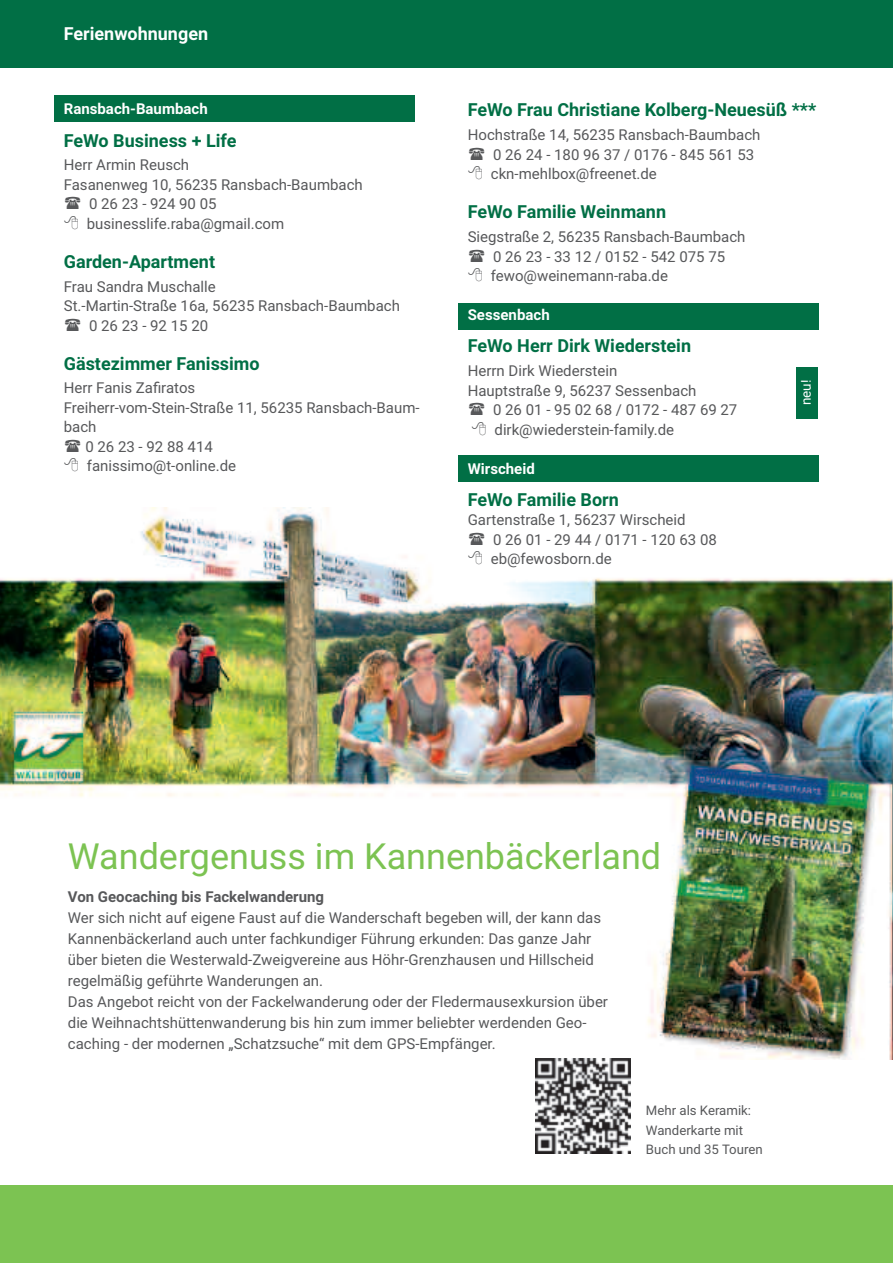
<style>
.page{position:relative;width:893px;height:1263px;background:#fff}
.page>*{position:absolute;margin:0;border:0;box-sizing:border-box;transform-origin:0 0}
.t1{font:36px "Roboto";color:#7cc352}
.t2{font:700 18px "Roboto";color:#016f45}
.t3{font:700 18px "Roboto";color:#fff}
.t4{font:15px/19.5px "Roboto";color:#57585a}
.t5{font:700 15px "Roboto";color:#fff}
.t6{font:700 15px "Roboto";color:#57585a}
.t7{font:13.5px "Roboto";color:#fff}
.t8{font:13.2px/19.5px "Roboto";color:#57585a}
</style>
<div class="page">
<div style="left:54px;top:95px;width:361px;height:27px;background:#016f45"></div>
<div style="left:458px;top:303px;width:360px;height:27px;background:#016f45"></div>
<div style="left:458px;top:455px;width:360px;height:27px;background:#016f45"></div>
<img style="left:0;top:508px;width:893px;height:551px">
<div style="left:0;top:0;width:893px;height:68px;background:#016f45"></div>
<div style="left:0;top:1185px;width:893px;height:78px;background:#7cc352"></div>
<img style="left:535px;top:1058px;width:95px;height:95px">
<div style="left:797px;top:367px;width:21px;height:51px;background:#016f45"></div>
<svg style="left:469px;top:533px;width:15px;height:12px"></svg>
<svg style="left:468px;top:551px;width:14px;height:14px"></svg>
<p class="t3" style="left:64px;top:23px;width:146px">Ferienwohnungen</p>
<p class="t5" style="left:64px;top:100px;width:145px">Ransbach-Baumbach</p>
<p class="t2" style="left:64px;top:130px;width:174px">FeWo Business + Life</p>
<p class="t4" style="left:64px;top:155px;width:127px">Herr Armin Reusch</p>
<p class="t4" style="left:64px;top:175px;width:301px">Fasanenweg 10, 56235 Ransbach-Baumbach</p>
<p class="t4" style="left:89px;top:194px;width:129px">0 26 23 - 924 90 05</p>
<p class="t4" style="left:87px;top:214px;width:199px">businesslife.raba@gmail.com</p>
<p class="t2" style="left:64px;top:251px;width:153px">Garden-Apartment</p>
<p class="t4" style="left:64px;top:277px;width:154px">Frau Sandra Muschalle</p>
<p class="t4" style="left:64px;top:296px;width:338px">St.-Martin-Straße 16a, 56235 Ransbach-Baumbach</p>
<p class="t4" style="left:89px;top:316px;width:121px">02623-921520</p>
<p class="t2" style="left:64px;top:353px;width:197px">Gästezimmer Fanissimo</p>
<p class="t4" style="left:64px;top:378px;width:133px">Herr Fanis Zafiratos</p>
<p class="t4" style="left:64px;top:398px;width:357px">Freiherr-vom-Stein-Straße 11, 56235 Ransbach-Baum-</p>
<p class="t4" style="left:64px;top:417px;width:34px">bach</p>
<p class="t4" style="left:85px;top:437px;width:129px">0 26 23 - 92 88 414</p>
<p class="t4" style="left:87px;top:456px;width:151px">fanissimo@t-online.de</p>
<p class="t2" style="left:468px;top:100px;width:350px">FeWo Frau Christiane Kolberg-Neuesüß ***</p>
<p class="t4" style="left:491px;top:125px;width:271px;text-indent:-23px">Hochstraße 14, 56235 Ransbach-Baumbach<br>0 26 24 - 180 96 37 / 0176 - 845 561 53 ckn-mehlbox@freenet.de</p>
<p class="t2" style="left:468px;top:201px;width:200px">FeWo Familie Weinmann</p>
<p class="t4" style="left:491px;top:227px;width:256px;text-indent:-23px">Siegstraße 2, 56235 Ransbach-Baumbach<br>0 26 23 - 33 12 / 0152 - 542 075 75 fewo@weinemann-raba.de</p>
<p class="t5" style="left:468px;top:306px;width:83px">Sessenbach</p>
<p class="t2" style="left:468px;top:336px;width:225px">FeWo Herr Dirk Wiederstein</p>
<p class="t4" style="left:468px;top:361px;width:151px">Herrn Dirk Wiederstein</p>
<p class="t4" style="left:468px;top:381px;width:230px">Hauptstraße 9, 56237 Sessenbach</p>
<p class="t4" style="left:493px;top:400px;width:246px">0 26 01 - 95 02 68 / 0172 - 487 69 27</p>
<p class="t4" style="left:494px;top:420px;width:181px">dirk@wiederstein-family.de</p>
<p class="t5" style="left:468px;top:460px;width:69px">Wirscheid</p>
<p class="t2" style="left:468px;top:489px;width:153px">FeWo Familie Born</p>
<p class="t4" style="left:491px;top:510px;width:228px;text-indent:-23px">Gartenstraße 1, 56237 Wirscheid<br>0 26 01 - 29 44 / 0171 - 120 63 08 eb@fewosborn.de</p>
<p class="t7" style="left:798px;top:405px;width:27px;rotate:-90deg">neu!</p>
<h1 class="t1" style="left:68px;top:835px;width:595px">Wandergenuss im Kannenbäckerland</h1>
<p class="t6" style="left:68px;top:888px;width:258px">Von Geocaching bis Fackelwanderung</p>
<p class="t4" style="left:68px;top:908px;width:542px;line-height:21px">Wer sich nicht auf eigene Faust auf die Wanderschaft begeben will, der kann das Kannenbäckerland auch unter fachkundiger Führung erkunden: Das ganze Jahr über bieten die Westerwald-Zweigvereine aus Höhr-Grenzhausen und Hillscheid regelmäßig geführte Wanderungen an.<br>Das Angebot reicht von der Fackelwanderung oder der Fledermausexkursion über die Weihnachtshüttenwanderung bis hin zum immer beliebter werdenden Geo&shy;caching - der modernen „Schatzsuche“ mit dem GPS-Empfänger.</p>
<p class="t8" style="left:646px;top:1101px;width:118px">Mehr als Keramik:<br>Wanderkarte mit<br>Buch und 35 Touren</p>
</div>
